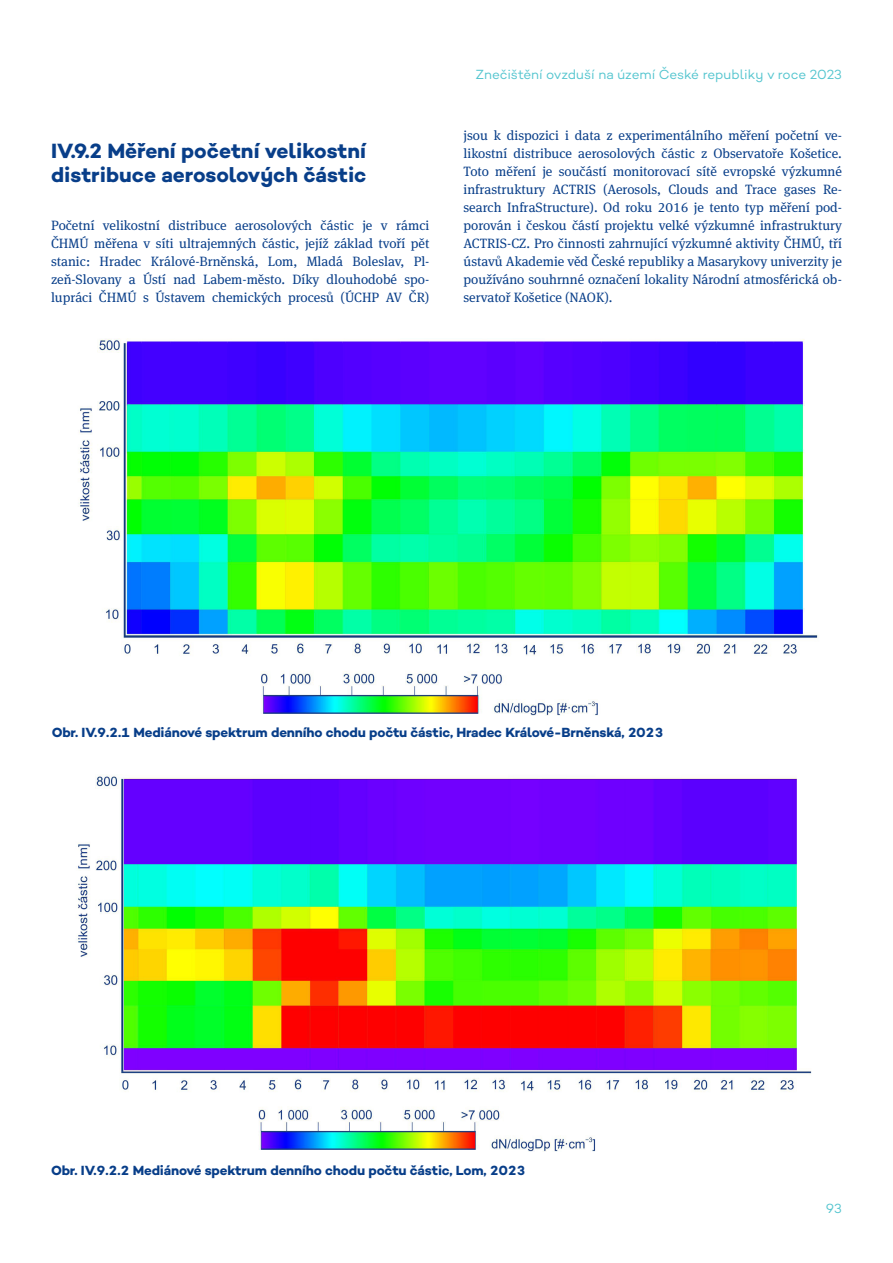
<style>
.page{position:relative;width:893px;height:1263px;background:#fff}
.page>*{position:absolute;margin:0;border:0;box-sizing:border-box;transform-origin:0 0}
._01_Nadpis_3{font:700 21px/24px "Campton";color:#083e89}
._00_Text_1{font:13.5px/18px "Meta Serif Pro";color:#083e89;text-align:justify}
._04_Popisek{font:700 13.5px "Campton";letter-spacing:-.01em;color:#083e89}
.t1{font:13.5px "Campton";letter-spacing:-.01em;color:#54c5cf}
</style>
<div class="page">
<img style="left:79px;top:338px;width:739px;height:378px">
<img style="left:77px;top:776px;width:735px;height:375px">
<p class="_01_Nadpis_3" style="left:51px;top:139px;width:317px">IV.9.2 Měření početní velikostní distribuce aerosolových částic</p>
<p class="_00_Text_1" style="left:51px;top:216px;width:380px">Početní velikostní distribuce aerosolových částic je v rámci ČHMÚ měřena v síti ultrajemných částic, jejíž základ tvoří pět stanic: Hradec Králové-Brněnská, Lom, Mladá Boleslav, Pl&shy;zeň-Slovany a Ústí nad Labem-město. Díky dlouhodobé spo&shy;lupráci ČHMÚ s Ústavem chemických procesů (ÚCHP AV ČR)</p>
<p class="t1" style="left:475px;top:66px;width:368px">Znečištění ovzduší na území České republiky v roce 2023</p>
<p class="_00_Text_1" style="left:463px;top:126px;width:380px">jsou k dispozici i data z experimentálního měření početní ve&shy;likostní distribuce aerosolových částic z Observatoře Košetice.<br>Toto měření je součástí monitorovací sítě evropské výzkumné infrastruktury ACTRIS (Aerosols, Clouds and Trace gases Re&shy;search InfraStructure). Od roku 2016 je tento typ měření pod&shy;porován i českou částí projektu velké výzkumné infrastruktury ACTRIS-CZ. Pro činnosti zahrnující výzkumné aktivity ČHMÚ, tří ústavů Akademie věd České republiky a Masarykovy univerzity je používáno souhrnné označení lokality Národní atmosférická ob&shy;servatoř Košetice (NAOK).</p>
<p class="_04_Popisek" style="left:52px;top:724px;width:613px">Obr. IV.9.2.1 Mediánové spektrum denního chodu počtu částic, Hradec Králové-Brněnská, 2023</p>
<p class="_04_Popisek" style="left:51px;top:1162px;width:476px">Obr. IV.9.2.2 Mediánové spektrum denního chodu počtu částic, Lom, 2023</p>
<p class="t1" style="left:826px;top:1200px;width:18px">93</p>
</div>
